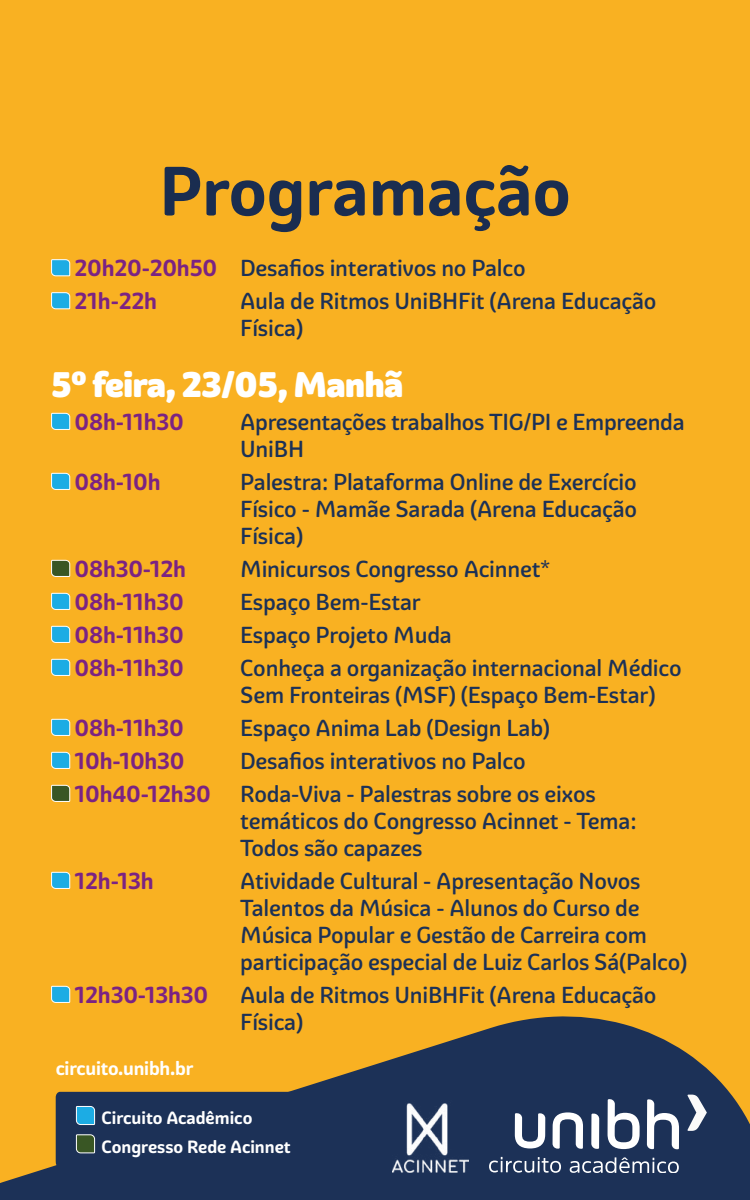
<style>
.page{position:relative;width:750px;height:1200px;background:#f9b122}
.page>*{position:absolute;margin:0;border:0;box-sizing:border-box;transform-origin:0 0}
.t1{font:700 67.5px "Graviola Soft";color:#1a2d50}
.t2{font:900 34.5px "Graviola Soft";letter-spacing:-.01em;color:#fff}
.t3{font:500 22.5px/27px "Graviola Soft";letter-spacing:-.01em;color:#1c3157}
.t4{font:700 22.5px "Graviola Soft";letter-spacing:-.01em;color:#7b2383}
.t5{font:700 18.75px "Graviola Soft";letter-spacing:-.01em;color:#fff}
.t6{font:700 17.25px/28.3px "Graviola Soft";color:#fff}
.s1{font-weight:700;color:#7b2383}
</style>
<div class="page">
<svg style="left:51px;top:259px;width:20px;height:18px"></svg>
<svg style="left:51px;top:292px;width:20px;height:18px"></svg>
<svg style="left:51px;top:413px;width:20px;height:17px"></svg>
<svg style="left:51px;top:473px;width:20px;height:17px"></svg>
<svg style="left:51px;top:560px;width:20px;height:17px"></svg>
<svg style="left:51px;top:593px;width:20px;height:17px"></svg>
<svg style="left:51px;top:626px;width:20px;height:17px"></svg>
<svg style="left:51px;top:659px;width:20px;height:17px"></svg>
<svg style="left:51px;top:719px;width:20px;height:17px"></svg>
<svg style="left:51px;top:752px;width:20px;height:17px"></svg>
<svg style="left:51px;top:785px;width:20px;height:17px"></svg>
<svg style="left:51px;top:872px;width:20px;height:17px"></svg>
<svg style="left:51px;top:986px;width:20px;height:17px"></svg>
<svg style="left:0;top:1016px;width:750px;height:184px;fill:#1c3157"></svg>
<div style="left:56px;top:1092px;width:283px;height:81px;background:#1c3157"></div>
<svg style="left:687px;top:1095px;width:20px;height:36px"></svg>
<svg style="left:607px;top:1099px;width:33px;height:50px;background:#848fa4"></svg>
<svg style="left:591px;top:1114px;width:8px;height:35px"></svg>
<svg style="left:515px;top:1113px;width:30px;height:36px"></svg>
<svg style="left:553px;top:1112px;width:30px;height:37px"></svg>
<svg style="left:647px;top:1099px;width:32px;height:50px;background:#7d899f"></svg>
<svg style="left:489px;top:1157px;width:72px;height:16px"></svg>
<svg style="left:570px;top:1157px;width:109px;height:16px;background:#596884"></svg>
<img style="left:392px;top:1101px;width:77px;height:72px">
<h1 class="t1" style="left:159px;top:149px;width:413px">Programação</h1>
<p class="t3" style="left:75px;top:252px;width:453px;line-height:33px"><span class="s1">20h20-20h50</span> Desafios interativos no Palco<br><span class="s1">21h-22h</span></p>
<p class="t3" style="left:240px;top:288px;width:418px">Aula de Ritmos UniBHFit (Arena Educação<br>Física)</p>
<h2 class="t2" style="left:51px;top:362px;width:354px">5º feira, 23/05, Manhã</h2>
<p class="t4" style="left:75px;top:408px;width:111px">08h-11h30</p>
<p class="t3" style="left:240px;top:408px;width:446px">Apresentações trabalhos TIG/PI e Empreenda<br>UniBH</p>
<p class="t4" style="left:75px;top:468px;width:88px">08h-10h</p>
<p class="t3" style="left:240px;top:468px;width:398px;text-align:justify">Palestra: Plataforma Online de Exercício Físico - Mamãe Sarada (Arena Educação Física)</p>
<p class="t4" style="left:75px;top:555px;width:113px">08h30-12h</p>
<p class="t3" style="left:240px;top:555px;width:312px">Minicursos Congresso Acinnet*</p>
<p class="t4" style="left:75px;top:588px;width:111px">08h-11h30</p>
<p class="t3" style="left:240px;top:588px;width:182px">Espaço Bem-Estar</p>
<p class="t4" style="left:75px;top:621px;width:111px">08h-11h30</p>
<p class="t3" style="left:240px;top:621px;width:213px">Espaço Projeto Muda</p>
<p class="t4" style="left:75px;top:654px;width:111px">08h-11h30</p>
<p class="t3" style="left:240px;top:654px;width:443px">Conheça a organização internacional Médico<br>Sem Fronteiras (MSF) (Espaço Bem-Estar)</p>
<p class="t4" style="left:75px;top:714px;width:111px">08h-11h30</p>
<p class="t3" style="left:240px;top:714px;width:311px">Espaço Anima Lab (Design Lab)</p>
<p class="t4" style="left:75px;top:747px;width:112px">10h-10h30</p>
<p class="t3" style="left:240px;top:747px;width:287px">Desafios interativos no Palco</p>
<p class="t4" style="left:75px;top:780px;width:138px">10h40-12h30</p>
<p class="t3" style="left:240px;top:780px;width:398px">Roda-Viva - Palestras sobre os eixos temáticos do Congresso Acinnet - Tema:<br>Todos são capazes</p>
<p class="t4" style="left:75px;top:867px;width:81px">12h-13h</p>
<p class="t3" style="left:240px;top:867px;width:449px">Atividade Cultural - Apresentação Novos Talentos da Música - Alunos do Curso de Música Popular e Gestão de Carreira com participação especial de Luiz Carlos Sá(Palco)</p>
<p class="t4" style="left:75px;top:981px;width:135px">12h30-13h30</p>
<p class="t3" style="left:240px;top:981px;width:418px">Aula de Ritmos UniBHFit (Arena Educação<br>Física)</p>
<p class="t5" style="left:56px;top:1056px;width:139px">circuito.unibh.br</p>
<p class="t6" style="left:102px;top:1104px;width:191px">Circuito Acadêmico<br>Congresso Rede Acinnet</p>
</div>
